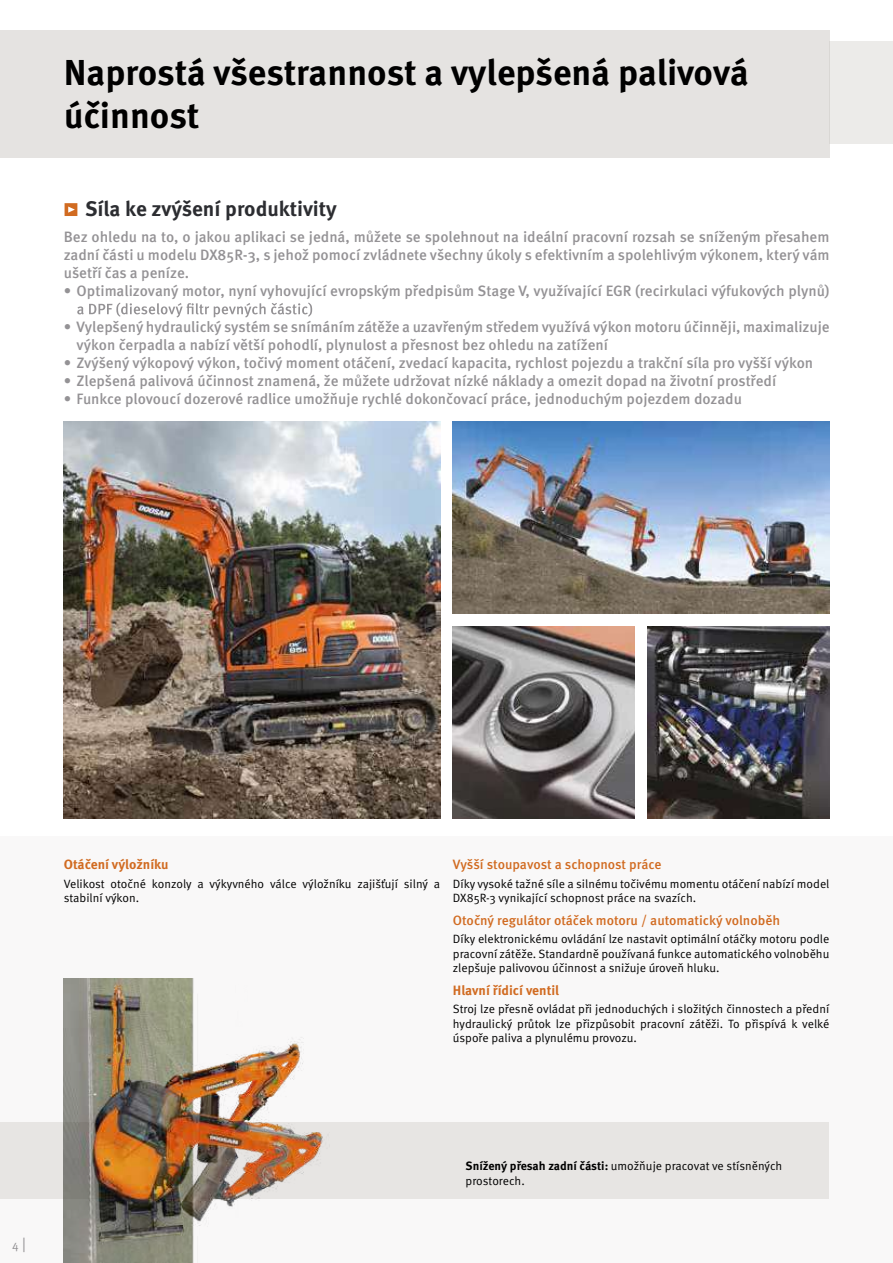
<style>
.page{position:relative;width:893px;height:1263px;background:#fff}
.page>*{position:absolute;margin:0;border:0;box-sizing:border-box;transform-origin:0 0}
.t1{font:700 36px/43.2px "Meta Pro";letter-spacing:-.005em;color:#000}
.t2{font:700 21px "Meta Pro";color:#2c2d31}
.t3{font:500 15px/18px "Meta Pro";color:#949295;text-align:justify}
.t4{font:500 13.5px "Meta Pro";letter-spacing:-.005em;color:#d16b21}
.t5{font:700 13.5px "Meta Pro";color:#d16b21}
.t6{font:12px/14.4px "Meta Pro Norm";color:#000}
.t7{font:12px "Meta Pro Norm";color:#949295}
.s1{font-size:15px}
.s2{font-family:"Meta Pro";font-weight:700}
</style>
<div class="page">
<div style="left:0;top:836px;width:893px;height:427px;background:#f9f8f8"></div>
<div style="left:0;top:30px;width:829px;height:127px;background:#e5e3e1"></div>
<img style="left:64px;top:421px;width:376px;height:398px">
<img style="left:453px;top:626px;width:182px;height:193px">
<img style="left:647px;top:626px;width:182px;height:193px">
<img style="left:453px;top:421px;width:376px;height:192px">
<div style="left:0;top:1122px;width:829px;height:77px;background:#e7e5e3"></div>
<img style="left:64px;top:978px;width:372px;height:285px">
<svg style="left:65px;top:203px;width:12px;height:13px"></svg>
<svg style="left:77px;top:303px;width:235px;height:14px"></svg>
<div style="left:829px;top:41px;width:64px;height:102px;background:#ecebe9"></div>
<h1 class="t1" style="left:64px;top:52px;width:686px">Naprostá všestrannost a vylepšená palivová účinnost</h1>
<h2 class="t2" style="left:85px;top:195px;width:253px">Síla ke zvýšení produktivity</h2>
<p class="t3" style="left:64px;top:227px;width:767px">Bez ohledu na to, o jakou aplikaci se jedná, můžete se spolehnout na ideální pracovní rozsah se sníženým přesahem zadní části u modelu DX85R-3, s jehož pomocí zvládnete všechny úkoly s efektivním a spolehlivým výkonem, který vám ušetří čas a peníze.</p>
<p class="t3" style="left:64px;top:281px;width:767px">• Optimalizovaný motor, nyní vyhovující evropským předpisům Stage V, využívající EGR (recirkulaci výfukových plynů)</p>
<p class="t3" style="left:77px;top:317px;width:755px;text-indent:-13px">• Vylepšený hydraulický systém se snímáním zátěže a uzavřeným středem využívá výkon motoru účinněji, maximalizuje výkon čerpadla a nabízí větší pohodlí, plynulost a přesnost bez ohledu na zatížení</p>
<p class="t3" style="left:64px;top:353px;width:751px">• Zvýšený výkopový výkon, točivý moment otáčení, zvedací kapacita, rychlost pojezdu a trakční síla pro vyšší výkon</p>
<p class="t3" style="left:64px;top:371px;width:714px">• Zlepšená palivová účinnost znamená, že můžete udržovat nízké náklady a omezit dopad na životní prostředí</p>
<p class="t3" style="left:64px;top:389px;width:680px">• Funkce plovoucí dozerové radlice umožňuje rychlé dokončovací práce, jednoduchým pojezdem dozadu</p>
<p class="t5" style="left:64px;top:856px;width:106px">Otáčení výložníku</p>
<p class="t6" style="left:64px;top:876px;width:378px">Velikost otočné konzoly a výkyvného válce výložníku zajišťují silný a stabilní výkon.</p>
<p class="t4" style="left:453px;top:854px;width:210px">Vyšší stoupavost a schopnost práce</p>
<p class="t6" style="left:453px;top:876px;width:378px">Díky vysoké tažné síle a silnému točivému momentu otáčení nabízí model<br>DX85R-3 vynikající schopnost práce na svazích.</p>
<p class="t4" style="left:453px;top:909px;width:329px">Otočný regulátor otáček motoru / automatický volnoběh</p>
<p class="t6" style="left:453px;top:931px;width:378px;text-align:justify">Díky elektronickému ovládání lze nastavit optimální otáčky motoru podle pracovní zátěže. Standardně používaná funkce automatického volnoběhu zlepšuje palivovou účinnost a snižuje úroveň hluku.</p>
<p class="t5" style="left:453px;top:981px;width:108px">Hlavní řídicí ventil</p>
<p class="t6" style="left:453px;top:1001px;width:378px;text-align:justify">Stroj lze přesně ovládat při jednoduchých i složitých činnostech a přední hydraulický průtok lze přizpůsobit pracovní zátěži. To přispívá k velké úspoře paliva a plynulému provozu.</p>
<p class="t7" style="left:12px;top:1235px;width:15px">4 <span class="s1">|</span></p>
<p class="t6" style="left:466px;top:1158px;width:318px"><span class="s2">Snížený přesah zadní části:</span> umožňuje pracovat ve stísněných prostorech.</p>
</div>
